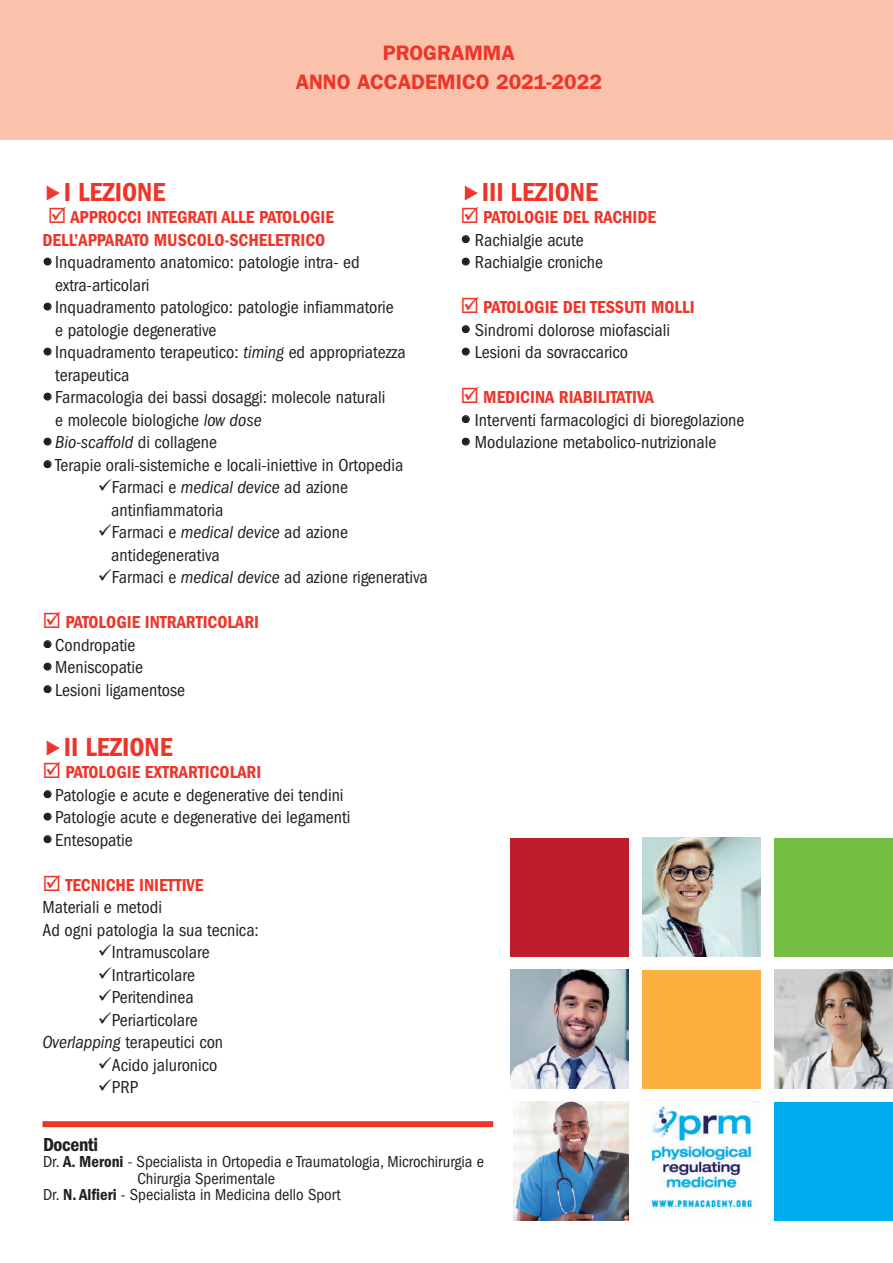
<style>
.page{position:relative;width:893px;height:1263px;background:#fff}
.page>*{position:absolute;margin:0;border:0;box-sizing:border-box;transform-origin:0 0}
.t1{font:600 condensed 27px "Franklin Gothic";color:#ee3529}
.t2{font:600 21px/28.2px "Franklin Gothic";color:#ee3529;text-align:center}
.t3{font:600 condensed 19.5px "Franklin Gothic";letter-spacing:-.02em;color:#231f20}
.t4{font:condensed 18px/22.5px "Franklin Gothic";color:#231f20}
.t5{font:600 condensed 18px/22.5px "Franklin Gothic";color:#ee3529}
.t6{font:italic condensed 18px "Franklin Gothic";color:#231f20}
.t7{font:condensed 16.5px "Franklin Gothic";color:#231f20}
.s1{font-style:italic}
.s2{font-style:normal}
.s3{font-weight:600}
</style>
<div class="page">
<div style="left:43px;top:1121px;width:450px;height:6px;background:#ee3529"></div>
<div style="left:510px;top:838px;width:119px;height:119px;background:#be1d2c"></div>
<img style="left:642px;top:838px;width:119px;height:119px">
<div style="left:774px;top:838px;width:119px;height:119px;background:#74bf43"></div>
<img style="left:510px;top:970px;width:119px;height:118px">
<div style="left:642px;top:970px;width:119px;height:118px;background:#fbb03f"></div>
<img style="left:774px;top:970px;width:119px;height:118px">
<img style="left:513px;top:1102px;width:116px;height:118px">
<img style="left:650px;top:1102px;width:108px;height:107px">
<div style="left:774px;top:1102px;width:119px;height:118px;background:#00aeef"></div>
<div style="left:0;top:0;width:893px;height:140px;background:#fbc2ab"></div>
<p class="t2" style="left:296px;top:39px;width:308px">PROGRAMMA<br>ANNO ACCADEMICO 2021-2022</p>
<h1 class="t1" style="left:64px;top:183px;width:103px">I LEZIONE</h1>
<p class="t5" style="left:43px;top:208px;width:293px;text-indent:28px">APPROCCI INTEGRATI ALLE PATOLOGIE<br>DELL’APPARATO MUSCOLO-SCHELETRICO</p>
<p class="t4" style="left:55px;top:253px;width:306px">Inquadramento anatomico: patologie intra- ed</p>
<p class="t4" style="left:55px;top:275px;width:96px">extra-articolari</p>
<p class="t4" style="left:55px;top:298px;width:340px">Inquadramento patologico: patologie infiammatorie</p>
<p class="t4" style="left:55px;top:320px;width:163px">e patologie degenerative</p>
<p class="t4" style="left:55px;top:343px;width:352px">Inquadramento terapeutico: <span class="s1">timing</span> ed appropriatezza</p>
<p class="t4" style="left:55px;top:365px;width:76px">terapeutica</p>
<p class="t4" style="left:55px;top:388px;width:332px">Farmacologia dei bassi dosaggi: molecole naturali</p>
<p class="t4" style="left:55px;top:410px;width:208px">e molecole biologiche <span class="s1">low dose</span></p>
<p class="t6" style="left:55px;top:436px;width:163px">Bio-scaffold <span class="s2">di collagene</span></p>
<p class="t4" style="left:55px;top:455px;width:350px">Terapie orali-sistemiche e locali-iniettive in Ortopedia</p>
<p class="t4" style="left:112px;top:478px;width:238px">Farmaci e <span class="s1">medical device</span> ad azione</p>
<p class="t4" style="left:111px;top:500px;width:114px">antinfiammatoria</p>
<p class="t4" style="left:112px;top:523px;width:238px">Farmaci e <span class="s1">medical device</span> ad azione</p>
<p class="t4" style="left:111px;top:545px;width:110px">antidegenerativa</p>
<p class="t4" style="left:112px;top:568px;width:317px">Farmaci e <span class="s1">medical device</span> ad azione rigenerativa</p>
<p class="t5" style="left:65px;top:613px;width:195px">PATOLOGIE INTRARTICOLARI</p>
<p class="t4" style="left:55px;top:635px;width:131px">Condropatie<br>Meniscopatie<br>Lesioni ligamentose</p>
<h1 class="t1" style="left:64px;top:738px;width:110px">II LEZIONE</h1>
<p class="t5" style="left:65px;top:763px;width:197px">PATOLOGIE EXTRARTICOLARI</p>
<p class="t4" style="left:55px;top:785px;width:297px">Patologie e acute e degenerative dei tendini<br>Patologie acute e degenerative dei legamenti<br>Entesopatie</p>
<p class="t5" style="left:65px;top:875px;width:140px">TECNICHE INIETTIVE</p>
<p class="t4" style="left:43px;top:898px;width:121px">Materiali e metodi</p>
<p class="t4" style="left:43px;top:920px;width:218px">Ad ogni patologia la sua tecnica:</p>
<p class="t4" style="left:112px;top:943px;width:99px">Intramuscolare</p>
<p class="t4" style="left:112px;top:965px;width:85px">Intrarticolare</p>
<p class="t4" style="left:112px;top:988px;width:83px">Peritendinea</p>
<p class="t4" style="left:112px;top:1010px;width:87px">Periarticolare</p>
<p class="t4" style="left:43px;top:1033px;width:182px"><span class="s1">Overlapping</span> terapeutici con</p>
<p class="t4" style="left:112px;top:1055px;width:107px">Acido jaluronico</p>
<p class="t4" style="left:112px;top:1078px;width:28px">PRP</p>
<h1 class="t1" style="left:482px;top:183px;width:118px">III LEZIONE</h1>
<p class="t5" style="left:483px;top:208px;width:174px">PATOLOGIE DEL RACHIDE</p>
<p class="t4" style="left:475px;top:230px;width:130px">Rachialgie acute<br>Rachialgie croniche</p>
<p class="t5" style="left:483px;top:298px;width:213px">PATOLOGIE DEI TESSUTI MOLLI</p>
<p class="t4" style="left:475px;top:320px;width:197px">Sindromi dolorose miofasciali<br>Lesioni da sovraccarico</p>
<p class="t5" style="left:483px;top:388px;width:172px">MEDICINA RIABILITATIVA</p>
<p class="t4" style="left:475px;top:410px;width:271px">Interventi farmacologici di bioregolazione<br>Modulazione metabolico-nutrizionale</p>
<p class="t3" style="left:43px;top:1138px;width:57px">Docenti</p>
<p class="t7" style="left:43px;top:1156px;width:442px">Dr. <span class="s3">A. Meroni</span> - Specialista in Ortopedia e Traumatologia, Microchirurgia e</p>
<p class="t7" style="left:137px;top:1173px;width:139px">Chirurgia Sperimentale</p>
<p class="t7" style="left:43px;top:1189px;width:299px">Dr. <span class="s3">N. Alfieri</span> - Specialista in Medicina dello Sport</p>
</div>
